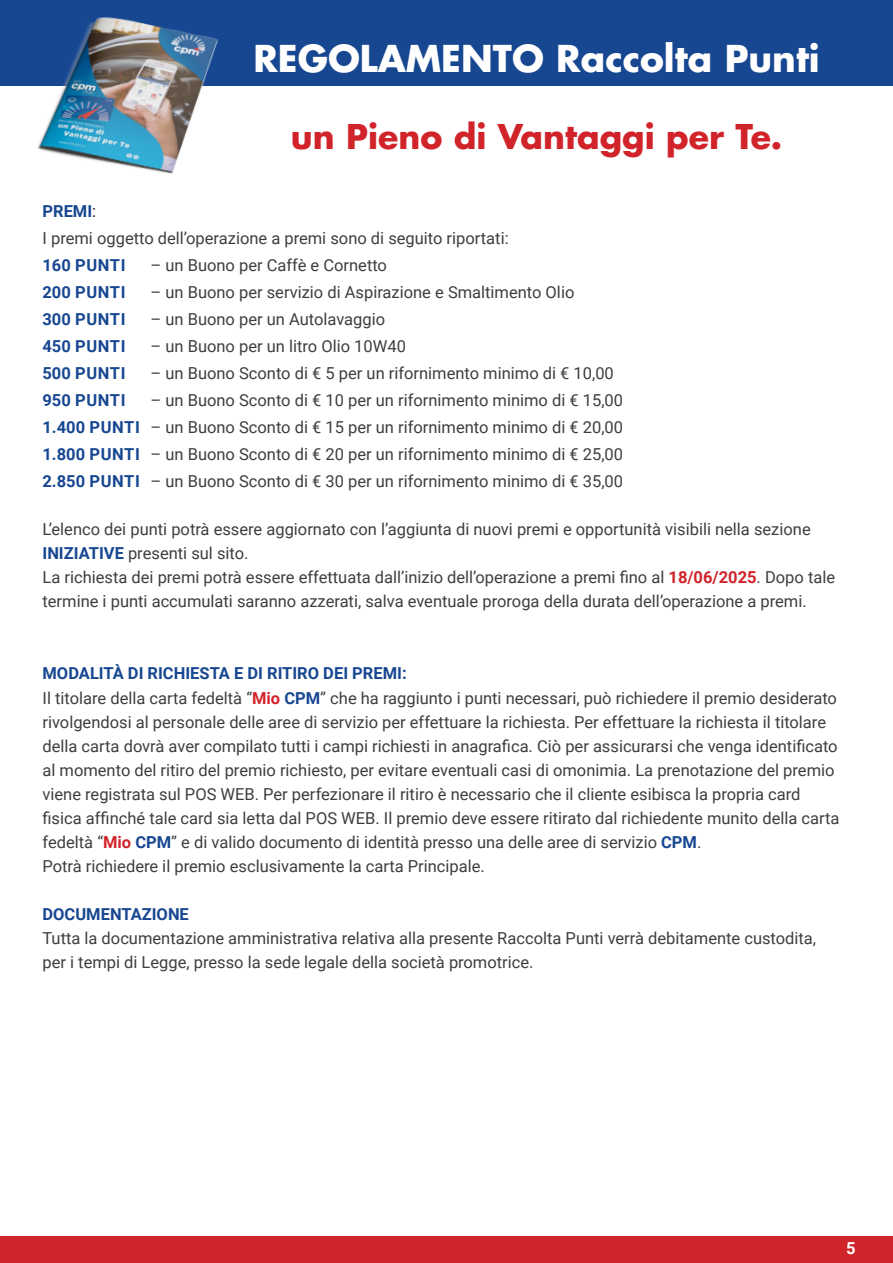
<style>
.page{position:relative;width:893px;height:1263px;background:#fff}
.page>*{position:absolute;margin:0;border:0;box-sizing:border-box;transform-origin:0 0}
.t1{font:700 36px "Futura Std";color:#fff}
.t2{font:700 33.15px "Futura Std";color:#d1232a}
.t3{font:16.5px/24px "Roboto";color:#3e3e3f}
.t4{font:700 16.5px "Roboto";color:#174791}
.t5{font:700 16.5px "Roboto";letter-spacing:.03em;color:#174791}
.t6{font:700 16.5px "Roboto";color:#fff}
.s1{font-weight:400;color:#231f20}
.s2{font-weight:700;color:#174791}
.s3{font-weight:700;color:#d1232a}
</style>
<div class="page">
<div style="left:0;top:0;width:893px;height:86px;background:#174791"></div>
<div style="left:0;top:1236px;width:893px;height:27px;background:#d1232a"></div>
<img style="left:37px;top:17px;width:181px;height:157px">
<p class="t1" style="left:253px;top:35px;width:568px">REGOLAMENTO Raccolta Punti</p>
<p class="t2" style="left:291px;top:114px;width:493px">un Pieno di Vantaggi per Te.</p>
<p class="t4" style="left:43px;top:200px;width:55px">PREMI<span class="s1">:</span></p>
<p class="t3" style="left:43px;top:226px;width:468px">I premi oggetto dell’operazione a premi sono di seguito riportati:</p>
<p class="t5" style="left:43px;top:254px;width:85px">160 PUNTI</p>
<p class="t3" style="left:151px;top:253px;width:238px">– un Buono per Caffè e Cornetto</p>
<p class="t5" style="left:43px;top:281px;width:85px">200 PUNTI</p>
<p class="t3" style="left:151px;top:280px;width:425px">– un Buono per servizio di Aspirazione e Smaltimento Olio</p>
<p class="t5" style="left:43px;top:308px;width:85px">300 PUNTI</p>
<p class="t3" style="left:151px;top:307px;width:236px">– un Buono per un Autolavaggio</p>
<p class="t5" style="left:43px;top:335px;width:85px">450 PUNTI</p>
<p class="t3" style="left:151px;top:334px;width:257px">– un Buono per un litro Olio 10W40</p>
<p class="t5" style="left:43px;top:362px;width:85px">500 PUNTI</p>
<p class="t3" style="left:151px;top:361px;width:465px">– un Buono Sconto di € 5 per un rifornimento minimo di € 10,00</p>
<p class="t5" style="left:43px;top:389px;width:85px">950 PUNTI</p>
<p class="t3" style="left:151px;top:388px;width:474px">– un Buono Sconto di € 10 per un rifornimento minimo di € 15,00</p>
<p class="t3" style="left:43px;top:415px;width:582px"><span class="s2">1.400 PUNTI</span> – un Buono Sconto di € 15 per un rifornimento minimo di € 20,00</p>
<p class="t3" style="left:43px;top:442px;width:582px"><span class="s2">1.800 PUNTI</span> – un Buono Sconto di € 20 per un rifornimento minimo di € 25,00</p>
<p class="t3" style="left:43px;top:469px;width:582px"><span class="s2">2.850 PUNTI</span> – un Buono Sconto di € 30 per un rifornimento minimo di € 35,00</p>
<p class="t3" style="left:43px;top:517px;width:794px">L’elenco dei punti potrà essere aggiornato con l’aggiunta di nuovi premi e opportunità visibili nella sezione <span class="s2">INIZIATIVE</span> presenti sul sito.<br>La richiesta dei premi potrà essere effettuata dall’inizio dell’operazione a premi fino al <span class="s3">18/06/2025</span>. Dopo tale termine i punti accumulati saranno azzerati, salva eventuale proroga della durata dell’operazione a premi.</p>
<p class="t4" style="left:43px;top:662px;width:366px">MODALITÀ DI RICHIESTA E DI RITIRO DEI PREMI:</p>
<p class="t3" style="left:43px;top:685px;width:798px">Il titolare della carta fedeltà “<span class="s3">Mio</span> <span class="s2">CPM</span>” che ha raggiunto i punti necessari, può richiedere il premio desiderato rivolgendosi al personale delle aree di servizio per effettuare la richiesta. Per effettuare la richiesta il titolare della carta dovrà aver compilato tutti i campi richiesti in anagrafica. Ciò per assicurarsi che venga identificato al momento del ritiro del premio richiesto, per evitare eventuali casi di omonimia. La prenotazione del premio viene registrata sul POS WEB. Per perfezionare il ritiro è necessario che il cliente esibisca la propria card fisica affinché tale card sia letta dal POS WEB. Il premio deve essere ritirato dal richiedente munito della carta fedeltà “<span class="s3">Mio</span> <span class="s2">CPM</span>” e di valido documento di identità presso una delle aree di servizio <span class="s2">CPM</span>.<br>Potrà richiedere il premio esclusivamente la carta Principale.</p>
<p class="t4" style="left:43px;top:902px;width:148px">DOCUMENTAZIONE</p>
<p class="t3" style="left:43px;top:925px;width:775px">Tutta la documentazione amministrativa relativa alla presente Raccolta Punti verrà debitamente custodita, per i tempi di Legge, presso la sede legale della società promotrice.</p>
<p class="t6" style="left:846px;top:1236px;width:11px">5</p>
</div>
